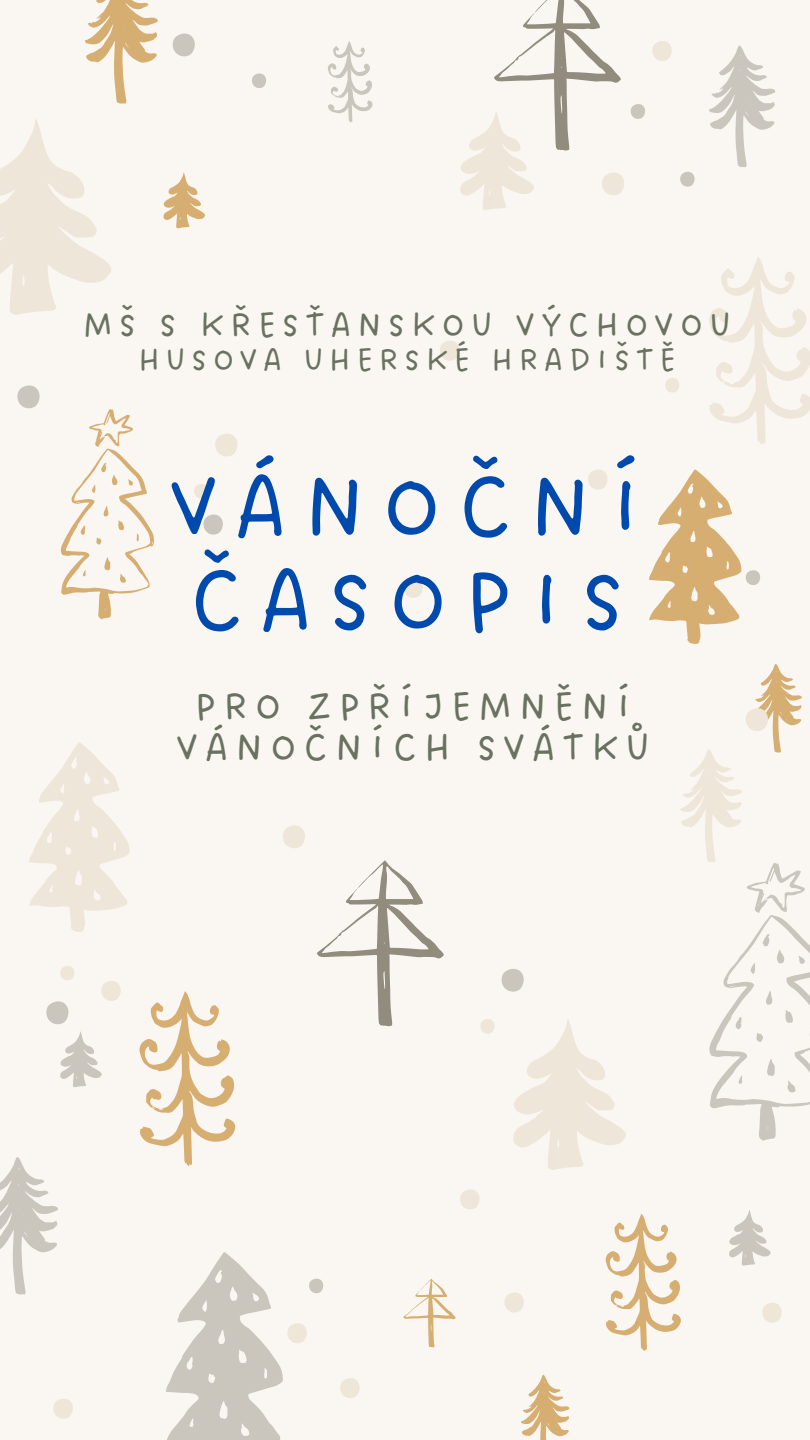
<style>
.page{position:relative;width:810px;height:1440px;background:#faf6f1}
.page>*{position:absolute;margin:0;border:0;box-sizing:border-box;transform-origin:0 0}
.t1{font:97px/93.8px "DO Sans Regular";letter-spacing:.155em;color:#004aad}
.t2{font:42.8px/41.2px "DO Sans Regular";letter-spacing:.155em;color:#697261;text-align:center}
.t3{font:37.8px "DO Sans Regular";letter-spacing:.155em;color:#697261}
.t4{font:34.8px "DO Sans Regular";letter-spacing:.155em;color:#697261}
</style>
<div class="page">
<svg style="left:0;top:1157px;width:58px;height:138px"></svg>
<svg style="left:85px;top:0;width:73px;height:104px"></svg>
<svg style="left:521px;top:1375px;width:49px;height:65px"></svg>
<svg style="left:709px;top:45px;width:66px;height:123px"></svg>
<svg style="left:139px;top:991px;width:97px;height:176px"></svg>
<svg style="left:709px;top:257px;width:101px;height:188px"></svg>
<svg style="left:606px;top:1214px;width:75px;height:137px"></svg>
<svg style="left:328px;top:41px;width:45px;height:82px"></svg>
<svg style="left:403px;top:1279px;width:53px;height:68px"></svg>
<svg style="left:163px;top:173px;width:42px;height:56px"></svg>
<svg style="left:729px;top:1210px;width:42px;height:56px"></svg>
<svg style="left:60px;top:1031px;width:42px;height:56px"></svg>
<svg style="left:513px;top:1019px;width:113px;height:151px"></svg>
<svg style="left:0;top:119px;width:111px;height:196px"></svg>
<svg style="left:29px;top:742px;width:100px;height:190px"></svg>
<svg style="left:60px;top:409px;width:94px;height:210px"></svg>
<svg style="left:501px;top:969px;width:23px;height:23px"></svg>
<svg style="left:283px;top:825px;width:22px;height:23px"></svg>
<svg style="left:46px;top:1001px;width:23px;height:24px"></svg>
<svg style="left:215px;top:434px;width:23px;height:23px"></svg>
<svg style="left:680px;top:664px;width:130px;height:477px"></svg>
<svg style="left:460px;top:0;width:164px;height:210px"></svg>
<svg style="left:588px;top:470px;width:20px;height:20px"></svg>
<svg style="left:460px;top:1189px;width:20px;height:20px"></svg>
<svg style="left:101px;top:981px;width:20px;height:20px"></svg>
<svg style="left:504px;top:1293px;width:20px;height:20px"></svg>
<svg style="left:340px;top:1378px;width:20px;height:20px"></svg>
<svg style="left:762px;top:1303px;width:20px;height:20px"></svg>
<svg style="left:440px;top:341px;width:19px;height:20px"></svg>
<svg style="left:652px;top:41px;width:20px;height:20px"></svg>
<svg style="left:53px;top:1399px;width:20px;height:20px"></svg>
<svg style="left:203px;top:515px;width:20px;height:20px"></svg>
<svg style="left:403px;top:578px;width:20px;height:20px"></svg>
<svg style="left:17px;top:385px;width:23px;height:24px"></svg>
<svg style="left:173px;top:34px;width:22px;height:23px"></svg>
<svg style="left:680px;top:172px;width:15px;height:15px"></svg>
<svg style="left:631px;top:104px;width:14px;height:15px"></svg>
<svg style="left:649px;top:470px;width:111px;height:174px"></svg>
<svg style="left:480px;top:1019px;width:15px;height:15px"></svg>
<svg style="left:665px;top:378px;width:14px;height:15px"></svg>
<svg style="left:60px;top:966px;width:14px;height:15px"></svg>
<svg style="left:166px;top:1252px;width:158px;height:188px"></svg>
<svg style="left:252px;top:74px;width:14px;height:14px"></svg>
<svg style="left:194px;top:484px;width:14px;height:15px"></svg>
<svg style="left:317px;top:860px;width:127px;height:167px"></svg>
<p class="t3" style="left:83px;top:303px;width:650px">MŠ S KŘESŤANSKOU VÝCHOVOU</p>
<p class="t4" style="left:138px;top:340px;width:539px">HUSOVA UHERSKÉ HRADIŠTĚ</p>
<p class="t1" style="left:169px;top:464px;width:477px">VÁNOČNÍ<br>ČASOPIS</p>
<p class="t2" style="left:177px;top:688px;width:475px">PRO ZPŘÍJEMNĚNÍ<br>VÁNOČNÍCH SVÁTKŮ</p>
</div>
